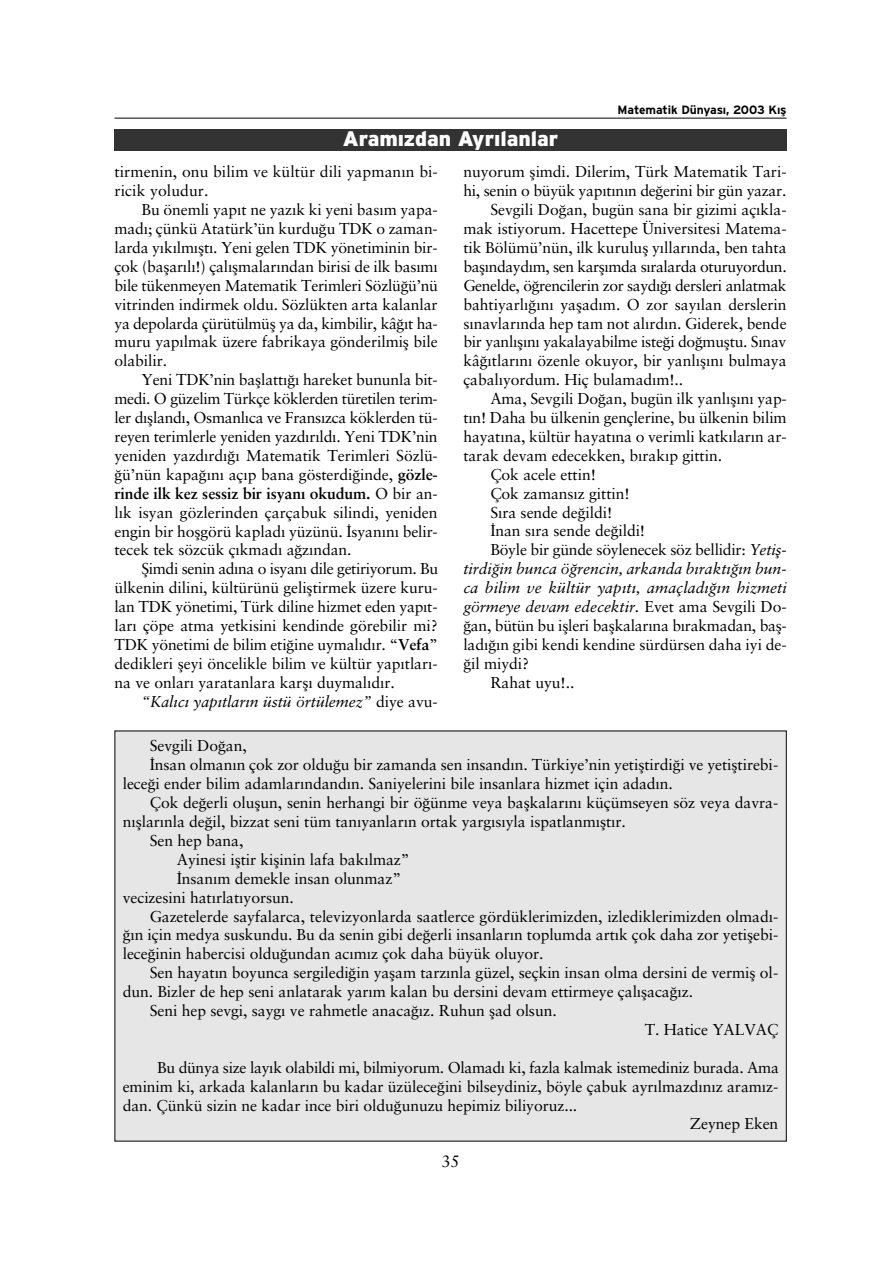
<style>
.page{position:relative;width:893px;height:1263px;background:#fff}
.page>*{position:absolute;margin:0;border:0;box-sizing:border-box;transform-origin:0 0}
.t1{font:21px "Interstate Black TR";color:#fff}
.t2{font:16.5px "Sabon Roman";color:#000}
.t3{font:15.75px/18.9px "Sabon Roman";letter-spacing:-.005em;color:#000;text-align:justify}
.t4{font:italic 15.75px/18.9px "Sabon";letter-spacing:-.005em;color:#000;text-align:justify}
.t5{font:15.75px "Sabon Roman";letter-spacing:-.025em;color:#000}
.t6{font:700 15.75px "Sabon";letter-spacing:-.005em;color:#000}
.t7{font:12px "Interstate Bold TR";letter-spacing:-.005em;color:#000}
.s1{font-family:"Sabon";font-weight:700}
.s2{font-family:"Sabon Roman";font-weight:400}
.s3{font-family:"Sabon Roman";font-style:normal}
.s4{font-family:"Sabon";font-style:italic}
</style>
<div class="page">
<hr style="left:114px;top:118px;width:672px;height:1px;background:#000">
<div style="left:114px;top:130px;width:672px;height:21px;background:#333"></div>
<div style="left:115px;top:731px;width:671px;height:410px;background:#e6e6e6"></div>
<h1 class="t1" style="left:343px;top:132px;width:217px">Aram›zdan Ayr›lanlar</h1>
<p class="t7" style="left:617px;top:105px;width:170px">Matematik Dünyas›, 2003 K›fl</p>
<p class="t3" style="left:114px;top:164px;width:325px">tirmenin, onu bilim ve kültür dili yapman›n bi&shy;ricik yoludur.</p>
<p class="t3" style="left:114px;top:202px;width:325px;text-indent:27px">Bu önemli yap›t ne yaz›k ki yeni bas›m yapa&shy;mad›; çünkü Atatürk’ün kurdu¤u TDK o zaman&shy;larda y›k›lm›flt›. Yeni gelen TDK yönetiminin bir&shy;çok (baflar›l›!) çal›flmalar›ndan birisi de ilk bas›m› bile tükenmeyen Matematik Terimleri Sözlü¤ü’nü vitrinden indirmek oldu. Sözlükten arta kalanlar ya depolarda çürütülmüfl ya da, kimbilir, kâ¤›t ha&shy;muru yap›lmak üzere fabrikaya gönderilmifl bile olabilir.</p>
<p class="t3" style="left:114px;top:372px;width:325px;text-indent:27px">Yeni TDK’nin bafllatt›¤› hareket bununla bit&shy;medi. O güzelim Türkçe köklerden türetilen terim&shy;ler d›flland›, Osmanl›ca ve Frans›zca köklerden tü&shy;reyen terimlerle yeniden yazd›r›ld›. Yeni TDK’nin yeniden yazd›rd›¤› Matematik Terimleri Sözlü-¤ü’nün kapa¤›n› aç›p bana gösterdi¤inde, <span class="s1">gözle-</span></p>
<p class="t6" style="left:114px;top:487px;width:325px">rinde ilk kez sessiz bir isyan› okudum. <span class="s2">O bir an-</span></p>
<p class="t3" style="left:114px;top:504px;width:325px">l›k isyan gözlerinden çarçabuk silindi, yeniden engin bir hoflgörü kaplad› yüzünü. ‹syan›n› belir&shy;tecek tek sözcük ç›kmad› a¤z›ndan.</p>
<p class="t3" style="left:114px;top:561px;width:325px;text-indent:27px">fiimdi senin ad›na o isyan› dile getiriyorum. Bu ülkenin dilini, kültürünü gelifltirmek üzere kuru&shy;lan TDK yönetimi, Türk diline hizmet eden yap›t&shy;lar› çöpe atma yetkisini kendinde görebilir mi?<br>TDK yönetimi de bilim eti¤ine uymal›d›r. “<span class="s1">Vefa</span>” dedikleri fleyi öncelikle bilim ve kültür yap›tlar›- na ve onlar› yaratanlara karfl› duymal›d›r.</p>
<p class="t4" style="left:141px;top:693px;width:298px">“Kal›c› yap›tlar›n üstü örtülemez” <span class="s3">diye avu-</span></p>
<p class="t3" style="left:463px;top:164px;width:325px">nuyorum flimdi. Dilerim, Türk Matematik Tari-</p>
<p class="t3" style="left:463px;top:183px;width:324px">hi, senin o büyük yap›t›n›n de¤erini bir gün yazar.</p>
<p class="t3" style="left:490px;top:202px;width:298px">Sevgili Do¤an, bugün sana bir gizimi aç›kla-</p>
<p class="t3" style="left:463px;top:221px;width:325px">mak istiyorum. Hacettepe Üniversitesi Matema-</p>
<p class="t3" style="left:463px;top:240px;width:325px">tik Bölümü’nün, ilk kurulufl y›llar›nda, ben tahta</p>
<p class="t5" style="left:463px;top:261px;width:325px">bafl›ndayd›m, sen karfl›mda s›ralarda oturuyordun.</p>
<p class="t5" style="left:463px;top:280px;width:325px">Genelde, ö¤rencilerin zor sayd›¤› dersleri anlatmak</p>
<p class="t3" style="left:463px;top:296px;width:325px">bahtiyarl›¤›n› yaflad›m. O zor say›lan derslerin</p>
<p class="t3" style="left:463px;top:315px;width:325px">s›navlar›nda hep tam not al›rd›n. Giderek, bende</p>
<p class="t3" style="left:463px;top:334px;width:324px">bir yanl›fl›n› yakalayabilme iste¤i do¤mufltu. S›nav</p>
<p class="t3" style="left:463px;top:353px;width:325px">kâ¤›tlar›n› özenle okuyor, bir yanl›fl›n› bulmaya</p>
<p class="t3" style="left:463px;top:372px;width:221px">çabal›yordum. Hiç bulamad›m!..</p>
<p class="t3" style="left:490px;top:391px;width:298px">Ama, Sevgili Do¤an, bugün ilk yanl›fl›n› yap-</p>
<p class="t3" style="left:463px;top:410px;width:325px">t›n! Daha bu ülkenin gençlerine, bu ülkenin bilim</p>
<p class="t3" style="left:463px;top:429px;width:325px">hayat›na, kültür hayat›na o verimli katk›lar›n ar-</p>
<p class="t3" style="left:463px;top:448px;width:260px">tarak devam edecekken, b›rak›p gittin.</p>
<p class="t3" style="left:490px;top:466px;width:107px">Çok acele ettin!</p>
<p class="t3" style="left:490px;top:485px;width:141px">Çok zamans›z gittin!</p>
<p class="t3" style="left:490px;top:504px;width:123px">S›ra sende de¤ildi!</p>
<p class="t3" style="left:490px;top:523px;width:156px">‹nan s›ra sende de¤ildi!</p>
<p class="t3" style="left:490px;top:542px;width:298px">Böyle bir günde söylenecek söz bellidir: <span class="s4">Yetifl-</span></p>
<p class="t4" style="left:463px;top:561px;width:325px">tirdi¤in bunca ö¤rencin, arkanda b›rakt›¤›n bun&shy;ca bilim ve kültür yap›t›, amaçlad›¤›n hizmeti görmeye devam edecektir. <span class="s3">Evet ama Sevgili Do-</span></p>
<p class="t3" style="left:463px;top:618px;width:325px">¤an, bütün bu iflleri baflkalar›na b›rakmadan, bafl-</p>
<p class="t3" style="left:463px;top:637px;width:325px">lad›¤›n gibi kendi kendine sürdürsen daha iyi de-</p>
<p class="t3" style="left:463px;top:656px;width:67px">¤il miydi?</p>
<p class="t3" style="left:490px;top:674px;width:85px">Rahat uyu!..</p>
<p class="t3" style="left:150px;top:738px;width:98px">Sevgili Do¤an,</p>
<p class="t3" style="left:150px;top:757px;width:630px">‹nsan olman›n çok zor oldu¤u bir zamanda sen insand›n. Türkiye’nin yetifltirdi¤i ve yetifltirebi-</p>
<p class="t3" style="left:123px;top:776px;width:551px">lece¤i ender bilim adamlar›ndand›n. Saniyelerini bile insanlara hizmet için adad›n.</p>
<p class="t3" style="left:150px;top:795px;width:630px">Çok de¤erli oluflun, senin herhangi bir ö¤ünme veya baflkalar›n› küçümseyen söz veya davra-</p>
<p class="t3" style="left:123px;top:814px;width:504px">n›fllar›nla de¤il, bizzat seni tüm tan›yanlar›n ortak yarg›s›yla ispatlanm›flt›r.</p>
<p class="t3" style="left:150px;top:833px;width:95px">Sen hep bana,</p>
<p class="t3" style="left:177px;top:852px;width:234px">Ayinesi ifltir kiflinin lafa bak›lmaz”</p>
<p class="t3" style="left:177px;top:870px;width:226px">‹nsan›m demekle insan olunmaz”</p>
<p class="t3" style="left:123px;top:889px;width:172px">vecizesini hat›rlat›yorsun.</p>
<p class="t3" style="left:150px;top:908px;width:630px">Gazetelerde sayfalarca, televizyonlarda saatlerce gördüklerimizden, izlediklerimizden olmad›-</p>
<p class="t3" style="left:123px;top:927px;width:657px">¤›n için medya suskundu. Bu da senin gibi de¤erli insanlar›n toplumda art›k çok daha zor yetiflebi-</p>
<p class="t3" style="left:123px;top:946px;width:422px">lece¤inin habercisi oldu¤undan ac›m›z çok daha büyük oluyor.</p>
<p class="t3" style="left:150px;top:965px;width:630px">Sen hayat›n boyunca sergiledi¤in yaflam tarz›nla güzel, seçkin insan olma dersini de vermifl ol-</p>
<p class="t3" style="left:123px;top:984px;width:572px">dun. Bizler de hep seni anlatarak yar›m kalan bu dersini devam ettirmeye çal›flaca¤›z.</p>
<p class="t3" style="left:150px;top:1003px;width:408px">Seni hep sevgi, sayg› ve rahmetle anaca¤›z. Ruhun flad olsun.</p>
<p class="t3" style="left:644px;top:1022px;width:135px">T. Hatice YALVAÇ</p>
<p class="t3" style="left:157px;top:1059px;width:623px">Bu dünya size lay›k olabildi mi, bilmiyorum. Olamad› ki, fazla kalmak istemediniz burada. Ama</p>
<p class="t3" style="left:123px;top:1078px;width:657px">eminim ki, arkada kalanlar›n bu kadar üzülece¤ini bilseydiniz, böyle çabuk ayr›lmazd›n›z aram›z-</p>
<p class="t3" style="left:123px;top:1097px;width:456px">dan. Çünkü sizin ne kadar ince biri oldu¤unuzu hepimiz biliyoruz...</p>
<p class="t3" style="left:690px;top:1116px;width:90px">Zeynep Eken</p>
<p class="t2" style="left:441px;top:1155px;width:20px">35</p>
</div>
